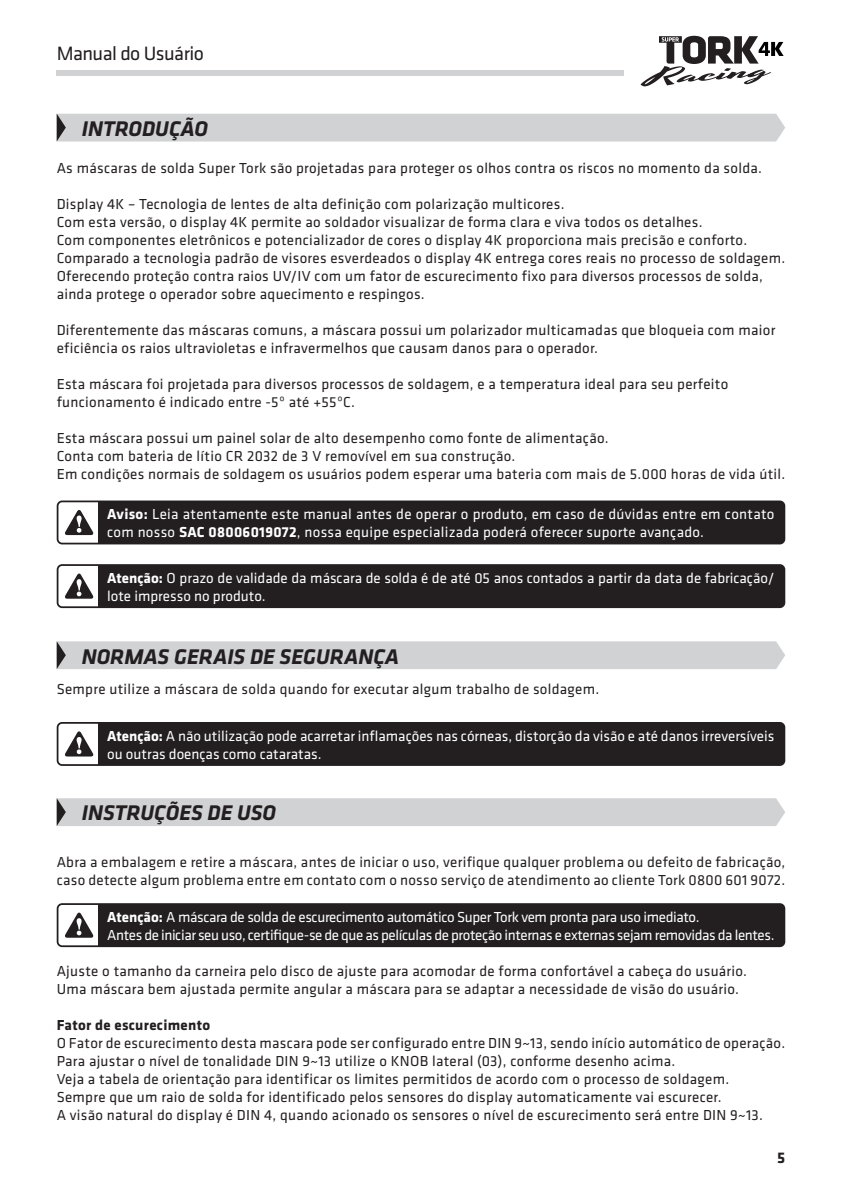
<style>
.page{position:relative;width:842px;height:1191px;background:#fff}
.page>*{position:absolute;margin:0;border:0;box-sizing:border-box;transform-origin:0 0}
.t1{font:italic 700 22px "Klavika CH";color:#231f20}
.t2{font:20px "Klavika CH";letter-spacing:-.025em;color:#231f20}
.t3{font:700 16px "Klavika CH";color:#231f20}
.t4{font:15px "Klavika CH";letter-spacing:.02em;color:#231f20}
.t5{font:15px/18px "Klavika CH";color:#fff}
.t6{font:15px "Klavika CH";letter-spacing:-.025em;color:#fff}
.t7{font:15px/18px "Klavika CH";letter-spacing:.02em;color:#fff}
.t8{font:700 15px "Klavika CH";letter-spacing:.02em;color:#231f20}
.s1{font-weight:700}
</style>
<div class="page">
<div style="left:57px;top:70px;width:567px;height:6px;background:#d1d2d4"></div>
<svg style="left:641px;top:36px;width:143px;height:50px"></svg>
<div style="left:57px;top:500px;width:728px;height:44px;border:2px solid #231f20;border-radius:5px"></div>
<div style="left:64px;top:501px;width:720px;height:42px;background:#231f20"></div>
<div style="left:57px;top:564px;width:728px;height:44px;border:2px solid #231f20;border-radius:5px"></div>
<div style="left:64px;top:565px;width:720px;height:42px;background:#231f20"></div>
<div style="left:57px;top:114px;width:728px;height:27px;background:#d1d2d4"></div>
<div style="left:57px;top:641px;width:728px;height:28px;background:#d1d2d4"></div>
<div style="left:57px;top:722px;width:728px;height:44px;border:2px solid #231f20;border-radius:5px"></div>
<div style="left:64px;top:723px;width:720px;height:42px;background:#231f20"></div>
<div style="left:57px;top:798px;width:728px;height:28px;background:#d1d2d4"></div>
<div style="left:57px;top:903px;width:728px;height:44px;border:2px solid #231f20;border-radius:5px"></div>
<div style="left:64px;top:904px;width:720px;height:42px;background:#231f20"></div>
<h2 class="t2" style="left:57px;top:41px;width:149px">Manual do Usuário</h2>
<p class="t1" style="left:82px;top:113px;width:128px">INTRODUÇÃO</p>
<p class="t4" style="left:57px;top:158px;width:707px">As máscaras de solda Super Tork são projetadas para proteger os olhos contra os riscos no momento da solda.</p>
<p class="t4" style="left:57px;top:194px;width:509px">Display 4K – Tecnologia de lentes de alta definição com polarização multicores.</p>
<p class="t4" style="left:57px;top:212px;width:647px">Com esta versão, o display 4K permite ao soldador visualizar de forma clara e viva todos os detalhes.</p>
<p class="t4" style="left:57px;top:230px;width:692px">Com componentes eletrônicos e potencializador de cores o display 4K proporciona mais precisão e conforto.</p>
<p class="t4" style="left:57px;top:248px;width:730px">Comparado a tecnologia padrão de visores esverdeados o display 4K entrega cores reais no processo de soldagem.</p>
<p class="t4" style="left:57px;top:266px;width:708px">Oferecendo proteção contra raios UV/IV com um fator de escurecimento fixo para diversos processos de solda,</p>
<p class="t4" style="left:57px;top:284px;width:369px">ainda protege o operador sobre aquecimento e respingos.</p>
<p class="t4" style="left:57px;top:320px;width:720px">Diferentemente das máscaras comuns, a máscara possui um polarizador multicamadas que bloqueia com maior</p>
<p class="t4" style="left:57px;top:338px;width:543px">eficiência os raios ultravioletas e infravermelhos que causam danos para o operador.</p>
<p class="t4" style="left:57px;top:374px;width:673px">Esta máscara foi projetada para diversos processos de soldagem, e a temperatura ideal para seu perfeito</p>
<p class="t4" style="left:57px;top:392px;width:300px">funcionamento é indicado entre -5º até +55ºC.</p>
<p class="t4" style="left:57px;top:428px;width:553px">Esta máscara possui um painel solar de alto desempenho como fonte de alimentação.</p>
<p class="t4" style="left:57px;top:446px;width:460px">Conta com bateria de lítio CR 2032 de 3 V removível em sua construção.</p>
<p class="t4" style="left:57px;top:464px;width:730px">Em condições normais de soldagem os usuários podem esperar uma bateria com mais de 5.000 horas de vida útil.</p>
<p class="t7" style="left:107px;top:504px;width:669px"><span class="s1">Aviso:</span> Leia atentamente este manual antes de operar o produto, em caso de dúvidas entre em contato com nosso <span class="s1">SAC 08006019072</span>, nossa equipe especializada poderá oferecer suporte avançado.</p>
<p class="t5" style="left:107px;top:568px;width:669px"><span class="s1">Atenção:</span> O prazo de validade da máscara de solda é de até 05 anos contados a partir da data de fabricação/ lote impresso no produto.</p>
<p class="t1" style="left:82px;top:640px;width:319px">NORMAS GERAIS DE SEGURANÇA</p>
<p class="t4" style="left:57px;top:679px;width:544px">Sempre utilize a máscara de solda quando for executar algum trabalho de soldagem.</p>
<p class="t5" style="left:107px;top:726px;width:669px"><span class="s1">Atenção:</span> A não utilização pode acarretar inflamações nas córneas, distorção da visão e até danos irreversíveis ou outras doenças como cataratas.</p>
<p class="t1" style="left:82px;top:797px;width:196px">INSTRUÇÕES DE USO</p>
<p class="t4" style="left:57px;top:852px;width:730px">Abra a embalagem e retire a máscara, antes de iniciar o uso, verifique qualquer problema ou defeito de fabricação,</p>
<p class="t4" style="left:57px;top:870px;width:730px">caso detecte algum problema entre em contato com o nosso serviço de atendimento ao cliente Tork 0800 601 9072.</p>
<p class="t6" style="left:107px;top:907px;width:594px"><span class="s1">Atenção:</span> A máscara de solda de escurecimento automático Super Tork vem pronta para uso imediato.</p>
<p class="t6" style="left:107px;top:925px;width:669px">Antes de iniciar seu uso, certifique-se de que as películas de proteção internas e externas sejam removidas da lentes.</p>
<p class="t4" style="left:57px;top:960px;width:692px">Ajuste o tamanho da carneira pelo disco de ajuste para acomodar de forma confortável a cabeça do usuário.</p>
<p class="t4" style="left:57px;top:978px;width:684px">Uma máscara bem ajustada permite angular a máscara para se adaptar a necessidade de visão do usuário.</p>
<p class="t8" style="left:57px;top:1013px;width:155px">Fator de escurecimento</p>
<p class="t4" style="left:57px;top:1032px;width:730px">O Fator de escurecimento desta mascara pode ser configurado entre DIN 9~13, sendo início automático de operação.</p>
<p class="t4" style="left:57px;top:1050px;width:620px">Para ajustar o nível de tonalidade DIN 9~13 utilize o KNOB lateral (03), conforme desenho acima.</p>
<p class="t4" style="left:57px;top:1068px;width:674px">Veja a tabela de orientação para identificar os limites permitidos de acordo com o processo de soldagem.</p>
<p class="t4" style="left:57px;top:1086px;width:666px">Sempre que um raio de solda for identificado pelos sensores do display automaticamente vai escurecer.</p>
<p class="t4" style="left:57px;top:1104px;width:708px">A visão natural do display é DIN 4, quando acionado os sensores o nível de escurecimento será entre DIN 9~13.</p>
<p class="t3" style="left:777px;top:1145px;width:9px">5</p>
</div>
